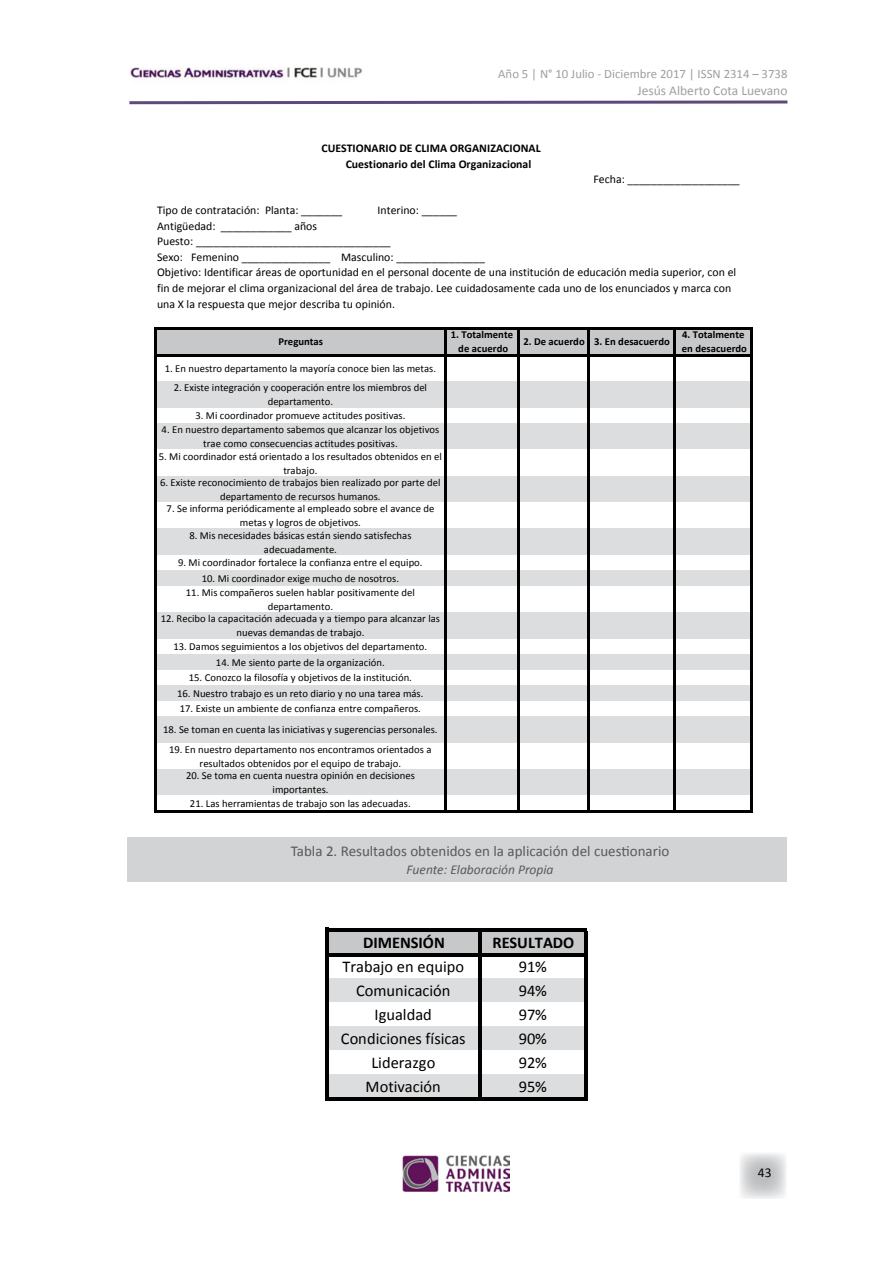
<style>
.page{position:relative;width:893px;height:1263px;background:#fff}
.page>*{position:absolute;margin:0;border:0;box-sizing:border-box;transform-origin:0 0}
.t1{font:16.35px "Calibri";color:#000}
.t2{font:700 16.35px "Calibri";letter-spacing:-.005em;color:#000}
.t3{font:15px "Calibri";color:#58595b}
.t4{font:italic 13.5px "Calibri";color:#58595b}
.t5{font:13.5px "Calibri";color:#9d9fa2}
.t6{font:13.5px "Calibri";color:#000}
.t7{font:12.75px "Calibri";color:#9d9fa2}
.t8{font:11.85px/15.6px "Calibri";color:#000}
.t9{font:700 11.85px/15.6px "Calibri";color:#000}
.t10{font:10.65px/14px "Calibri";color:#000;text-align:center}
.t11{font:700 10.65px/14px "Calibri";color:#000;text-align:center}
</style>
<div class="page">
<svg style="left:740px;top:1153px;width:46px;height:46px;background:#d7d8d9"></svg>
<img style="left:402px;top:1155px;width:107px;height:37px">
<img style="left:130px;top:67px;width:232px;height:13px">
<svg style="left:129px;top:100px;width:659px;height:5px"></svg>
<div style="left:128px;top:837px;width:659px;height:44px;background:#d1d3d4"></div>
<div style="left:327px;top:929px;width:259px;height:26px;background:#c6c8ca"></div>
<div style="left:327px;top:978px;width:259px;height:25px;background:#dcddde"></div>
<div style="left:327px;top:1002px;width:259px;height:25px;background:#fff"></div>
<div style="left:327px;top:1026px;width:259px;height:24px;background:#dcddde"></div>
<div style="left:327px;top:1074px;width:259px;height:25px;background:#dcddde"></div>
<hr style="left:325px;top:928px;width:3px;height:173px;background:#000">
<hr style="left:478px;top:931px;width:3px;height:170px;background:#000">
<hr style="left:584px;top:931px;width:3px;height:170px;background:#000">
<hr style="left:328px;top:928px;width:259px;height:3px;background:#000">
<hr style="left:328px;top:953px;width:259px;height:3px;background:#000">
<hr style="left:328px;top:1098px;width:259px;height:3px;background:#000">
<div style="left:156px;top:328px;width:596px;height:27px;background:#c6c8ca"></div>
<div style="left:156px;top:381px;width:596px;height:27px;background:#dcddde"></div>
<div style="left:156px;top:423px;width:596px;height:27px;background:#dcddde"></div>
<div style="left:156px;top:476px;width:596px;height:26px;background:#dcddde"></div>
<div style="left:156px;top:529px;width:596px;height:26px;background:#dcddde"></div>
<div style="left:156px;top:571px;width:596px;height:15px;background:#dcddde"></div>
<div style="left:156px;top:612px;width:596px;height:27px;background:#dcddde"></div>
<div style="left:156px;top:654px;width:596px;height:16px;background:#dcddde"></div>
<div style="left:156px;top:685px;width:596px;height:16px;background:#dcddde"></div>
<div style="left:156px;top:716px;width:596px;height:27px;background:#dcddde"></div>
<div style="left:156px;top:769px;width:596px;height:27px;background:#dcddde"></div>
<div style="left:156px;top:795px;width:596px;height:17px;background:#fff"></div>
<hr style="left:154px;top:327px;width:2px;height:486px;background:#000">
<hr style="left:445px;top:329px;width:2px;height:484px;background:#000">
<hr style="left:517px;top:329px;width:2px;height:484px;background:#000">
<hr style="left:588px;top:329px;width:2px;height:484px;background:#000">
<hr style="left:673px;top:329px;width:2px;height:484px;background:#000">
<hr style="left:751px;top:329px;width:2px;height:484px;background:#000">
<hr style="left:156px;top:327px;width:597px;height:2px;background:#000">
<hr style="left:156px;top:354px;width:597px;height:2px;background:#000">
<hr style="left:156px;top:811px;width:597px;height:2px;background:#000">
<p class="t7" style="left:498px;top:65px;width:291px">Año 5 | N° 10 Julio - Diciembre 2017 | ISSN 2314 – 3738</p>
<p class="t5" style="left:638px;top:82px;width:151px">Jesús Alberto Cota Luevano</p>
<p class="t9" style="left:346px;top:140px;width:196px;text-indent:-24px">CUESTIONARIO DE CLIMA ORGANIZACIONAL<br>Cuestionario del Clima Organizacional</p>
<p class="t8" style="left:594px;top:171px;width:148px">Fecha: ___________________</p>
<p class="t8" style="left:157px;top:203px;width:187px">Tipo de contratación: Planta: _______</p>
<p class="t8" style="left:378px;top:203px;width:81px">Interino: ______</p>
<p class="t8" style="left:157px;top:218px;width:581px">Antigüedad: ____________ años<br>Puesto: _________________________________<br>Sexo: Femenino _______________ Masculino: _______________<br>Objetivo: Identificar áreas de oportunidad en el personal docente de una institución de educación media superior, con el fin de mejorar el clima organizacional del área de trabajo. Lee cuidadosamente cada uno de los enunciados y marca con una X la respuesta que mejor describa tu opinión.</p>
<p class="t11" style="left:278px;top:335px;width:46px">Preguntas</p>
<p class="t11" style="left:451px;top:328px;width:64px">1. Totalmente de acuerdo</p>
<p class="t11" style="left:523px;top:335px;width:148px">2. De acuerdo 3. En desacuerdo</p>
<p class="t11" style="left:682px;top:328px;width:67px;text-align:left">4. Totalmente en desacuerdo</p>
<p class="t10" style="left:165px;top:361px;width:273px">1. En nuestro departamento la mayoría conoce bien las metas.</p>
<p class="t10" style="left:174px;top:381px;width:255px">2. Existe integración y cooperación entre los miembros del departamento.</p>
<p class="t10" style="left:195px;top:409px;width:212px">3. Mi coordinador promueve actitudes positivas.</p>
<p class="t10" style="left:162px;top:423px;width:279px">4. En nuestro departamento sabemos que alcanzar los objetivos trae como consecuencias actitudes positivas.</p>
<p class="t10" style="left:159px;top:449px;width:285px">5. Mi coordinador está orientado a los resultados obtenidos en el trabajo.</p>
<p class="t10" style="left:160px;top:475px;width:282px">6. Existe reconocimiento de trabajos bien realizado por parte del departamento de recursos humanos.</p>
<p class="t10" style="left:167px;top:502px;width:269px">7. Se informa periódicamente al empleado sobre el avance de metas y logros de objetivos.</p>
<p class="t10" style="left:189px;top:528px;width:224px">8. Mis necesidades básicas están siendo satisfechas adecuadamente.</p>
<p class="t10" style="left:178px;top:556px;width:246px">9. Mi coordinador fortalece la confianza entre el equipo.</p>
<p class="t10" style="left:202px;top:571px;width:199px">10. Mi coordinador exige mucho de nosotros.</p>
<p class="t10" style="left:186px;top:585px;width:230px">11. Mis compañeros suelen hablar positivamente del departamento.</p>
<p class="t10" style="left:161px;top:612px;width:281px">12. Recibo la capacitación adecuada y a tiempo para alcanzar las nuevas demandas de trabajo.</p>
<p class="t10" style="left:173px;top:640px;width:255px">13. Damos seguimientos a los objetivos del departamento.</p>
<p class="t10" style="left:216px;top:655px;width:170px">14. Me siento parte de la organización.</p>
<p class="t10" style="left:189px;top:671px;width:225px">15. Conozco la filosofía y objetivos de la institución.</p>
<p class="t10" style="left:177px;top:686px;width:248px">16. Nuestro trabajo es un reto diario y no una tarea más.</p>
<p class="t10" style="left:180px;top:702px;width:242px">17. Existe un ambiente de confianza entre compañeros.</p>
<p class="t10" style="left:163px;top:723px;width:276px">18. Se toman en cuenta las iniciativas y sugerencias personales.</p>
<p class="t10" style="left:169px;top:742px;width:264px">19. En nuestro departamento nos encontramos orientados a resultados obtenidos por el equipo de trabajo.</p>
<p class="t10" style="left:186px;top:769px;width:230px">20. Se toma en cuenta nuestra opinión en decisiones importantes.</p>
<p class="t10" style="left:190px;top:797px;width:222px">21. Las herramientas de trabajo son las adecuadas.</p>
<h2 class="t3" style="left:291px;top:841px;width:380px">Tabla 2. Resultados obtenidos en la aplicación del cuestionario</h2>
<p class="t4" style="left:407px;top:860px;width:148px">Fuente: Elaboración Propia</p>
<h1 class="t2" style="left:363px;top:932px;width:83px">DIMENSIÓN</h1>
<h1 class="t2" style="left:492px;top:932px;width:83px">RESULTADO</h1>
<h1 class="t1" style="left:342px;top:956px;width:123px">Trabajo en equipo</h1>
<h1 class="t1" style="left:519px;top:956px;width:30px">91%</h1>
<h1 class="t1" style="left:356px;top:980px;width:96px">Comunicación</h1>
<h1 class="t1" style="left:519px;top:980px;width:30px">94%</h1>
<h1 class="t1" style="left:375px;top:1004px;width:59px">Igualdad</h1>
<h1 class="t1" style="left:519px;top:1004px;width:30px">97%</h1>
<h1 class="t1" style="left:341px;top:1028px;width:126px">Condiciones físicas</h1>
<h1 class="t1" style="left:519px;top:1028px;width:30px">90%</h1>
<h1 class="t1" style="left:371px;top:1052px;width:65px">Liderazgo</h1>
<h1 class="t1" style="left:519px;top:1052px;width:30px">92%</h1>
<h1 class="t1" style="left:366px;top:1077px;width:77px">Motivación</h1>
<h1 class="t1" style="left:519px;top:1077px;width:30px">95%</h1>
<p class="t6" style="left:758px;top:1164px;width:15px">43</p>
</div>
